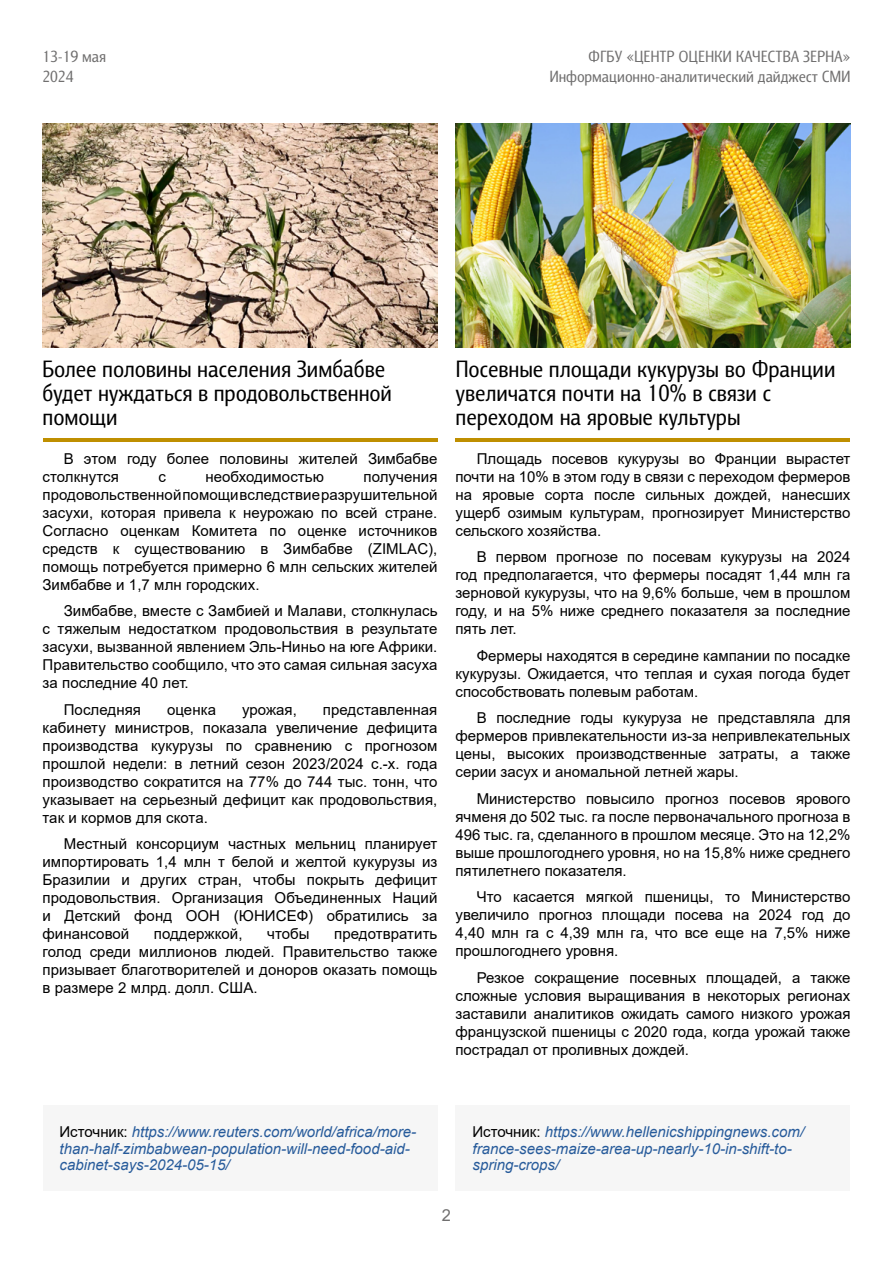
<style>
.page{position:relative;width:893px;height:1263px;background:#fff}
.page>*{position:absolute;margin:0;border:0;box-sizing:border-box;transform-origin:0 0}
.t1{font:24px/24px "Barnaul Grotesk";color:#000}
.t2{font:16.5px/19.8px "Barnaul Grotesk";color:#706f6f;text-align:right}
.t3{font:16.5px "Arial";color:#706f6f}
.t4{font:15px/18px "Arial";color:#000;text-align:justify}
.t5{font:italic 15px/16.5px "Arial";color:#275b9b}
.s1{font-style:normal;color:#000}
</style>
<div class="page">
<img style="left:43px;top:123px;width:394px;height:225px">
<div style="left:455px;top:1105px;width:395px;height:86px;background:#f6f6f6"></div>
<hr style="left:455px;top:438px;width:395px;height:3px;background:#bf8f00">
<img style="left:455px;top:123px;width:395px;height:225px">
<hr style="left:43px;top:438px;width:394px;height:3px;background:#bf8f00">
<div style="left:43px;top:1105px;width:394px;height:86px;background:#f6f6f6"></div>
<p class="t2" style="left:43px;top:47px;width:65px;text-align:left">13-19 мая<br>2024</p>
<p class="t2" style="left:549px;top:47px;width:302px">ФГБУ «ЦЕНТР ОЦЕНКИ КАЧЕСТВА ЗЕРНА»<br>Информационно-аналитический дайджест СМИ</p>
<h1 class="t1" style="left:43px;top:357px;width:351px">Более половины населения Зимбабве будет нуждаться в продовольственной помощи</h1>
<p class="t4" style="left:43px;top:449px;width:396px;text-indent:21px">В этом году более половины жителей Зимбабве столкнутся</p>
<p class="t4" style="left:158px;top:467px;width:9px">с</p>
<p class="t4" style="left:205px;top:467px;width:120px">необходимостью</p>
<p class="t4" style="left:43px;top:467px;width:397px;text-indent:321px">получения продовольственной помощи вследствие разрушительной засухи, которая привела к неурожаю по всей стране.<br>Согласно оценкам Комитета по оценке источников средств к существованию в Зимбабве (ZIMLAC), помощь потребуется примерно 6 млн сельских жителей Зимбабве и 1,7 млн городских.</p>
<p class="t4" style="left:43px;top:602px;width:396px;text-indent:21px">Зимбабве, вместе с Замбией и Малави, столкнулась с тяжелым недостатком продовольствия в результате засухи, вызванной явлением Эль-Ниньо на юге Африки.<br>Правительство сообщило, что это самая сильная засуха за последние 40 лет.</p>
<p class="t4" style="left:64px;top:700px;width:79px">Последняя</p>
<p class="t4" style="left:167px;top:700px;width:50px">оценка</p>
<p class="t4" style="left:242px;top:700px;width:56px">урожая,</p>
<p class="t4" style="left:43px;top:700px;width:396px;text-indent:280px">представленная кабинету министров, показала увеличение дефицита производства кукурузы по сравнению с прогнозом прошлой недели: в летний сезон 2023/2024 с.-х. года производство сократится на 77% до 744 тыс. тонн, что указывает на серьезный дефицит как продовольствия, так и кормов для скота.</p>
<p class="t4" style="left:43px;top:835px;width:396px;text-indent:21px">Местный консорциум частных мельниц планирует импортировать 1,4 млн т белой и желтой кукурузы из Бразилии и других стран, чтобы покрыть дефицит продовольствия. Организация Объединенных Наций и Детский фонд ООН (ЮНИСЕФ) обратились за финансовой</p>
<p class="t4" style="left:154px;top:925px;width:90px">поддержкой,</p>
<p class="t4" style="left:267px;top:925px;width:44px">чтобы</p>
<p class="t4" style="left:43px;top:925px;width:396px;text-indent:292px">предотвратить голод среди миллионов людей. Правительство также призывает благотворителей и доноров оказать помощь в размере 2 млрд. долл. США.</p>
<h1 class="t1" style="left:455px;top:357px;width:381px">Посевные площади кукурузы во Франции увеличатся почти на 10% в связи с переходом на яровые культуры</h1>
<p class="t4" style="left:455px;top:449px;width:396px;text-indent:21px">Площадь посевов кукурузы во Франции вырастет почти на 10% в этом году в связи с переходом фермеров на яровые сорта после сильных дождей, нанесших ущерб озимым культурам, прогнозирует Министерство сельского хозяйства.</p>
<p class="t4" style="left:455px;top:548px;width:396px;text-indent:21px">В первом прогнозе по посевам кукурузы на 2024 год предполагается, что фермеры посадят 1,44 млн га зерновой кукурузы, что на 9,6% больше, чем в прошлом году, и на 5% ниже среднего показателя за последние пять лет.</p>
<p class="t4" style="left:455px;top:646px;width:396px;text-indent:21px">Фермеры находятся в середине кампании по посадке кукурузы. Ожидается, что теплая и сухая погода будет способствовать полевым работам.</p>
<p class="t4" style="left:455px;top:709px;width:396px;text-indent:21px">В последние годы кукуруза не представляла для фермеров привлекательности из-за непривлекательных цены, высоких производственные затраты, а также серии засух и аномальной летней жары.</p>
<p class="t4" style="left:455px;top:789px;width:396px;text-indent:21px">Министерство повысило прогноз посевов ярового ячменя до 502 тыс. га после первоначального прогноза в 496 тыс. га, сделанного в прошлом месяце. Это на 12,2% выше прошлогоднего уровня, но на 15,8% ниже среднего пятилетнего показателя.</p>
<p class="t4" style="left:455px;top:888px;width:396px;text-indent:21px">Что касается мягкой пшеницы, то Министерство увеличило прогноз площади посева на 2024 год до 4,40 млн га с 4,39 млн га, что все еще на 7,5% ниже прошлогоднего уровня.</p>
<p class="t4" style="left:455px;top:968px;width:396px;text-indent:21px">Резкое сокращение посевных площадей, а также сложные условия выращивания в некоторых регионах заставили аналитиков ожидать самого низкого урожая французской пшеницы с 2020 года, когда урожай также пострадал от проливных дождей.</p>
<p class="t5" style="left:60px;top:1124px;width:358px"><span class="s1">Источник:</span> https://www.reuters.com/world/africa/more&shy;than-half-zimbabwean-population-will-need-food-aid&shy;cabinet-says-2024-05-15/</p>
<p class="t5" style="left:472px;top:1124px;width:333px"><span class="s1">Источник:</span> https://www.hellenicshippingnews.com/ france-sees-maize-area-up-nearly-10-in-shift-to&shy;spring-crops/</p>
<p class="t3" style="left:442px;top:1204px;width:11px">2</p>
</div>
